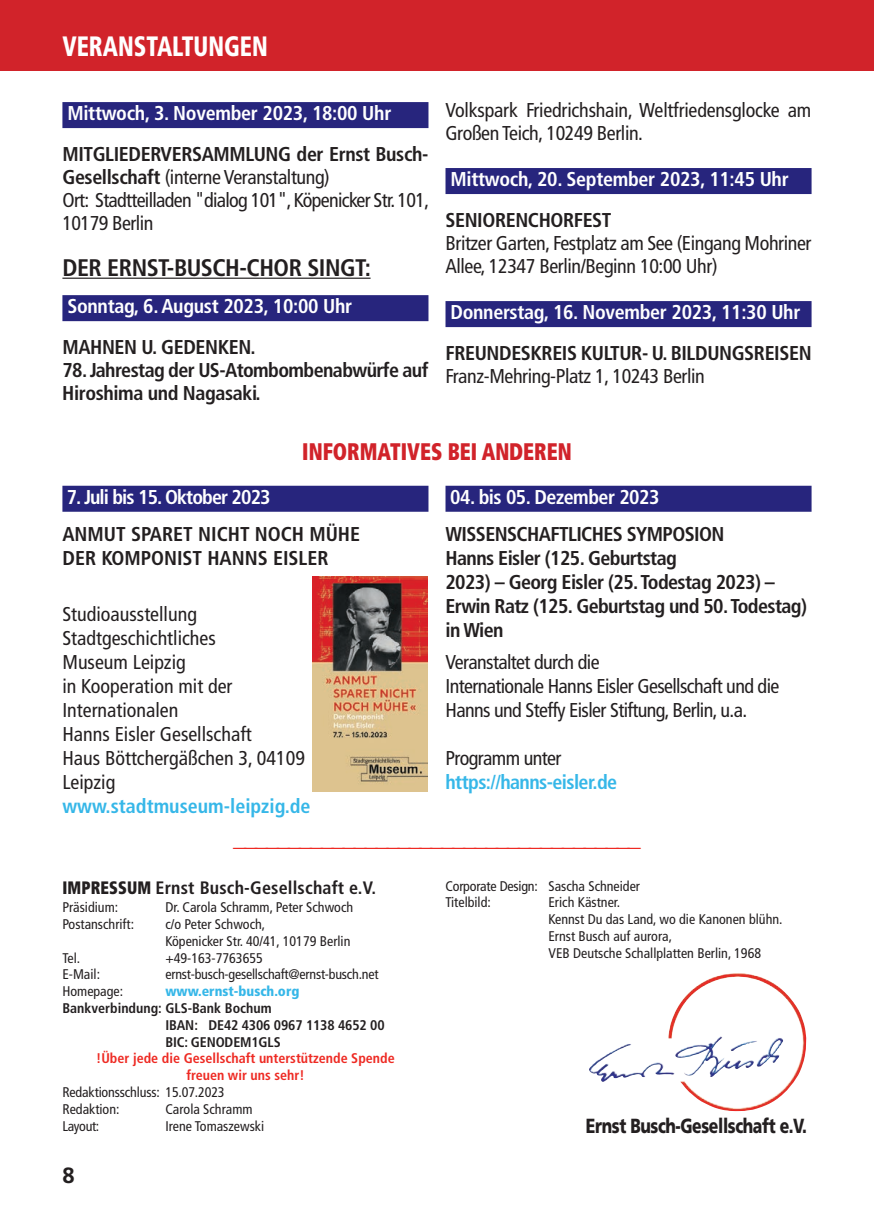
<style>
.page{position:relative;width:874px;height:1225px;background:#fff}
.page>*{position:absolute;margin:0;border:0;box-sizing:border-box;transform-origin:0 0}
.t1{font:900 condensed 28px "Frutiger";color:#fff;scale:.84 1}
.t2{font:700 24px "Helvetica";color:#ee2a23}
.t3{font:700 condensed 24px "Frutiger LT Com";letter-spacing:-.02em;color:#fff;scale:.88 1}
.t4{font:700 condensed 24px "Frutiger LT Com";letter-spacing:-.02em;color:#231f20}
.t5{font:900 condensed 24px "Frutiger";color:#d1232a;scale:.85 1}
.t6{font:700 22px "Frutiger";color:#231f20}
.t7{font:900 20.4px "Frutiger";letter-spacing:-.025em;color:#231f20;scale:.77 1}
.t8{font:condensed 20px/23px "Frutiger LT Com";letter-spacing:-.02em;color:#231f20}
.t9{font:700 condensed 20px/24px "Frutiger LT Com";letter-spacing:-.03em;color:#231f20}
.t10{font:700 condensed 20px "Frutiger LT Com";letter-spacing:-.015em;color:#fff}
.t11{font:condensed 20px/24px "Frutiger LT Com";color:#231f20}
.t12{font:700 condensed 20px/24px "Frutiger LT Com";letter-spacing:-.025em;color:#36b7e8}
.t13{font:700 condensed 20px/24px "Frutiger LT Com";color:#231f20}
.t14{font:700 condensed 20px "Frutiger LT Com";color:#36b7e8}
.t15{font:700 condensed 20px "Frutiger LT Com";letter-spacing:-.045em;color:#fff}
.t16{font:700 condensed 18px "Frutiger LT Com";letter-spacing:.01em;color:#231f20}
.t17{font:condensed 14px/16.8px "Frutiger LT Com";color:#231f20}
.t18{font:700 condensed 14px/16.8px "Frutiger LT Com";letter-spacing:-.01em;color:#231f20}
.t19{font:700 condensed 14px/16.8px "Frutiger LT Com";color:#ee2a23;text-align:center}
.t20{font:900 condensed 14px "Frutiger";color:#36b7e8}
.s1{font-size:15.8px}
.s2{font-weight:700}
.s3{font-weight:400;color:#231f20}
.s4{color:#fff}
.s5{font-family:"Frutiger";font-weight:900}
</style>
<div class="page">
<div style="left:0;top:0;width:873px;height:71px;background:#d1232a"></div>
<img style="left:668px;top:973px;width:138px;height:138px">
<div style="left:62px;top:486px;width:366px;height:26px;background:#27257d"></div>
<div style="left:445px;top:486px;width:366px;height:26px;background:#27257d"></div>
<div style="left:62px;top:102px;width:366px;height:26px;background:#27257d"></div>
<hr style="left:62px;top:278px;width:308px;height:1px;background:#231f20">
<div style="left:62px;top:295px;width:366px;height:26px;background:#27257d"></div>
<div style="left:445px;top:168px;width:366px;height:26px;background:#27257d"></div>
<div style="left:445px;top:301px;width:366px;height:26px;background:#27257d"></div>
<img style="left:312px;top:576px;width:115px;height:216px">
<p class="t3" style="left:62px;top:31px;width:317px">VERANSTALTUNGEN <span class="s1">|</span> INTERNES <span class="s1">|</span></p>
<h1 class="t1" style="left:62px;top:35px;width:246px">VERANSTALTUNGEN</h1>
<p class="t10" style="left:67px;top:101px;width:325px">Mittwoch, 3. November 2023, 18:00 Uhr</p>
<p class="t8" style="left:62px;top:143px;width:368px"><span class="s2">MITGLIEDERVERSAMMLUNG der Ernst Busch-Gesellschaft</span> (interne Veranstaltung)<br>Ort: Stadtteilladen "dialog 101", Köpenicker Str. 101, 10179 Berlin</p>
<p class="t4" style="left:62px;top:254px;width:310px">DER ERNST-BUSCH-CHOR SINGT:</p>
<p class="t10" style="left:67px;top:294px;width:286px">Sonntag, 6. August 2023, 10:00 Uhr</p>
<p class="t9" style="left:62px;top:335px;width:195px">MAHNEN U. GEDENKEN.</p>
<p class="t9" style="left:62px;top:359px;width:367px;line-height:23px">78. Jahrestag der US-Atombombenabwürfe auf<br>Hiroshima und Nagasaki.</p>
<p class="t8" style="left:445px;top:99px;width:367px">Volkspark Friedrichshain, Weltfriedensglocke am<br>Großen Teich, 10249 Berlin.</p>
<p class="t10" style="left:450px;top:167px;width:339px">Mittwoch, 20. September 2023, 11:45 Uhr</p>
<p class="t9" style="left:445px;top:208px;width:167px">SENIORENCHORFEST</p>
<p class="t8" style="left:445px;top:232px;width:367px">Britzer Garten, Festplatz am See (Eingang Mohriner<br>Allee, 12347 Berlin/Beginn 10:00 Uhr)</p>
<p class="t10" style="left:450px;top:300px;width:351px">Donnerstag, 16. November 2023, 11:30 Uhr</p>
<p class="t9" style="left:445px;top:341px;width:367px">FREUNDESKREIS KULTUR- U. BILDUNGSREISEN</p>
<p class="t8" style="left:445px;top:365px;width:260px">Franz-Mehring-Platz 1, 10243 Berlin</p>
<p class="t5" style="left:302px;top:442px;width:318px">INFORMATIVES BEI ANDEREN</p>
<p class="t15" style="left:67px;top:485px;width:205px">7. Juli bis 15. Oktober 2023</p>
<p class="t13" style="left:62px;top:522px;width:299px">ANMUT SPARET NICHT NOCH MÜHE<br>DER KOMPONIST HANNS EISLER</p>
<p class="t11" style="left:62px;top:602px;width:244px">Studioausstellung<br>Stadtgeschichtliches<br>Museum Leipzig<br>in Kooperation mit der<br>Internationalen<br>Hanns Eisler Gesellschaft<br>Haus Böttchergäßchen 3, 04109<br>Leipzig</p>
<p class="t14" style="left:62px;top:794px;width:249px">www.stadtmuseum-leipzig.de</p>
<p class="t10" style="left:450px;top:485px;width:211px">04. bis 05. Dezember 2023</p>
<p class="t9" style="left:445px;top:522px;width:363px">WISSENSCHAFTLICHES SYMPOSION<br>Hanns Eisler (125. Geburtstag<br>2023) – Georg Eisler (25. Todestag 2023) –<br>Erwin Ratz (125. Geburtstag und 50. Todestag) in Wien</p>
<p class="t8" style="left:445px;top:650px;width:335px;line-height:24px">Veranstaltet durch die<br>Internationale Hanns Eisler Gesellschaft und die<br>Hanns und Steffy Eisler Stiftung, Berlin, u.a.</p>
<p class="t12" style="left:445px;top:746px;width:309px"><span class="s3">Programm unter<br></span>https://hanns-eisler.de <span class="s4">Termine im Netz:</span></p>
<p class="t2" style="left:233px;top:824px;width:409px">_____________________________________</p>
<p class="t16" style="left:62px;top:876px;width:315px"><span class="s5">IMPRESSUM</span> Ernst Busch-Gesellschaft e.V.</p>
<p class="t17" style="left:62px;top:899px;width:57px">Präsidium:</p>
<p class="t17" style="left:165px;top:899px;width:189px">Dr. Carola Schramm, Peter Schwoch</p>
<p class="t17" style="left:62px;top:915px;width:73px">Postanschrift:</p>
<p class="t17" style="left:165px;top:915px;width:186px">c/o Peter Schwoch,<br>Köpenicker Str. 40/41, 10179 Berlin</p>
<p class="t17" style="left:62px;top:949px;width:19px">Tel.</p>
<p class="t17" style="left:165px;top:949px;width:99px">+49-163-7763655</p>
<p class="t17" style="left:62px;top:966px;width:39px">E-Mail:</p>
<p class="t17" style="left:165px;top:966px;width:214px">ernst-busch-gesellschaft@ernst-busch.net</p>
<p class="t17" style="left:62px;top:983px;width:62px">Homepage:</p>
<p class="t20" style="left:165px;top:985px;width:135px">www.ernst-busch.org</p>
<p class="t18" style="left:165px;top:999px;width:220px;text-indent:-103px">Bankverbindung: GLS-Bank Bochum<br>IBAN: DE42 4306 0967 1138 4652 00<br>BIC: GENODEM1GLS</p>
<p class="t19" style="left:96px;top:1050px;width:300px">!Über jede die Gesellschaft unterstützende Spende freuen wir uns sehr!</p>
<p class="t17" style="left:62px;top:1083px;width:164px">Redaktionsschluss: 15.07.2023<br>Redaktion:</p>
<p class="t17" style="left:165px;top:1100px;width:89px">Carola Schramm</p>
<p class="t17" style="left:62px;top:1117px;width:38px">Layout:</p>
<p class="t17" style="left:165px;top:1117px;width:100px">Irene Tomaszewski</p>
<p class="t6" style="left:62px;top:1166px;width:14px">8</p>
<p class="t17" style="left:445px;top:877px;width:196px">Corporate Design: Sascha Schneider<br>Titelbild:</p>
<p class="t17" style="left:548px;top:894px;width:235px">Erich Kästner.<br>Kennst Du das Land, wo die Kanonen blühn.<br>Ernst Busch auf aurora,<br>VEB Deutsche Schallplatten Berlin, 1968</p>
<p class="t7" style="left:585px;top:1117px;width:288px">Ernst Busch-Gesellschaft e.V.</p>
</div>
